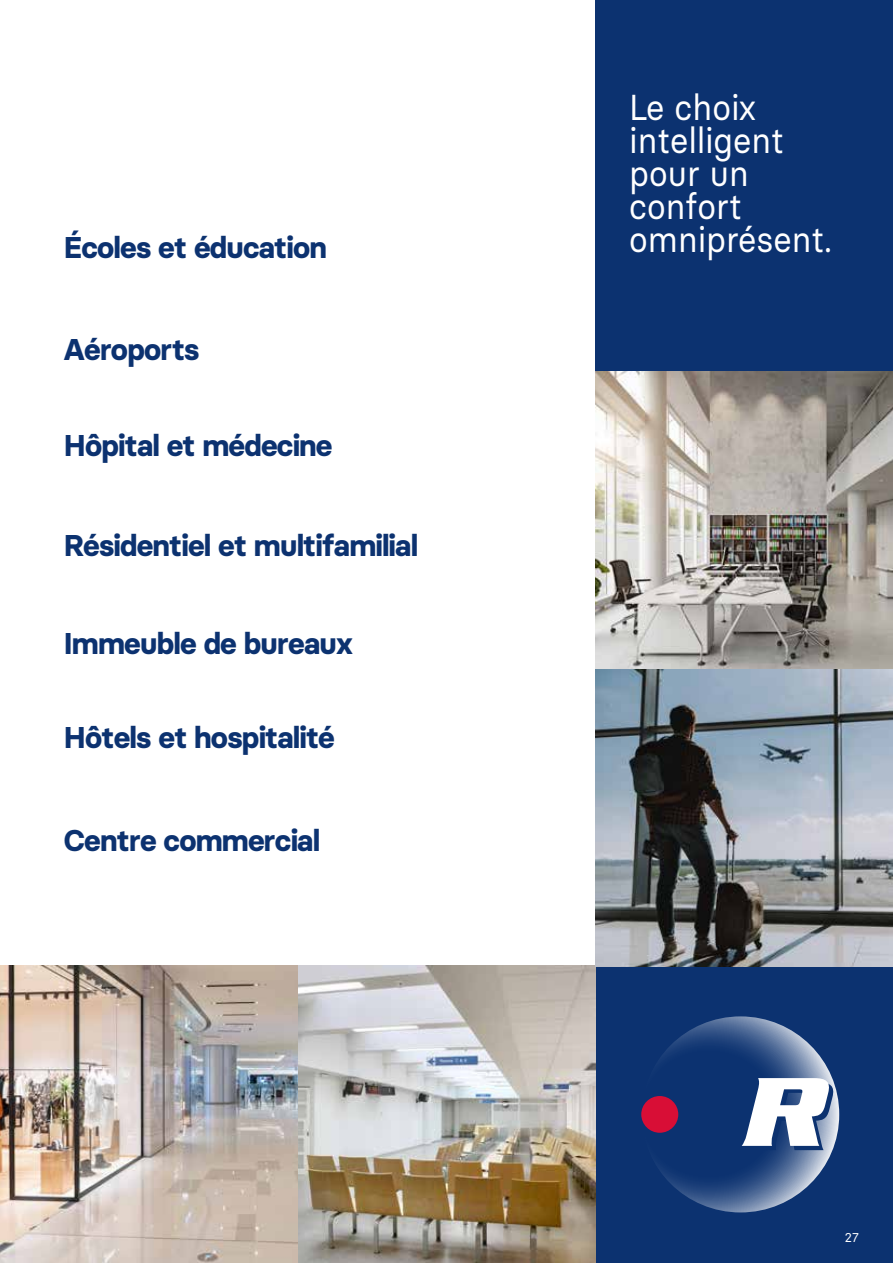
<style>
.page{position:relative;width:893px;height:1263px;background:#fff}
.page>*{position:absolute;margin:0;border:0;box-sizing:border-box;transform-origin:0 0}
.t1{font:36px/33px "Basier Circle";color:#fff;scale:.92 1}
.t2{font:700 30px "Basier Circle";letter-spacing:-.025em;color:#0c3270}
.t3{font:12.75px "Basier Circle";color:#fff}
</style>
<div class="page">
<div style="left:595px;top:0;width:298px;height:380px;background:#0c3270"></div>
<div style="left:595px;top:965px;width:298px;height:298px;background:#0c3270"></div>
<svg style="left:642px;top:1016px;width:197px;height:196px"></svg>
<img style="left:1px;top:965px;width:594px;height:298px">
<img style="left:595px;top:371px;width:298px;height:596px">
<img style="left:0;top:965px;width:1px;height:298px">
<p class="t2" style="left:64px;top:228px;width:265px">Écoles et éducation</p>
<p class="t2" style="left:64px;top:331px;width:137px">Aéroports</p>
<p class="t2" style="left:64px;top:427px;width:270px">Hôpital et médecine</p>
<p class="t2" style="left:64px;top:527px;width:356px">Résidentiel et multifamilial</p>
<p class="t2" style="left:64px;top:625px;width:291px">Immeuble de bureaux</p>
<p class="t2" style="left:64px;top:719px;width:273px">Hôtels et hospitalité</p>
<p class="t2" style="left:64px;top:821px;width:258px">Centre commercial</p>
<p class="t1" style="left:629px;top:90px;width:222px">Le choix intelligent pour un confort omniprésent.</p>
<p class="t3" style="left:845px;top:1230px;width:16px">27</p>
</div>
